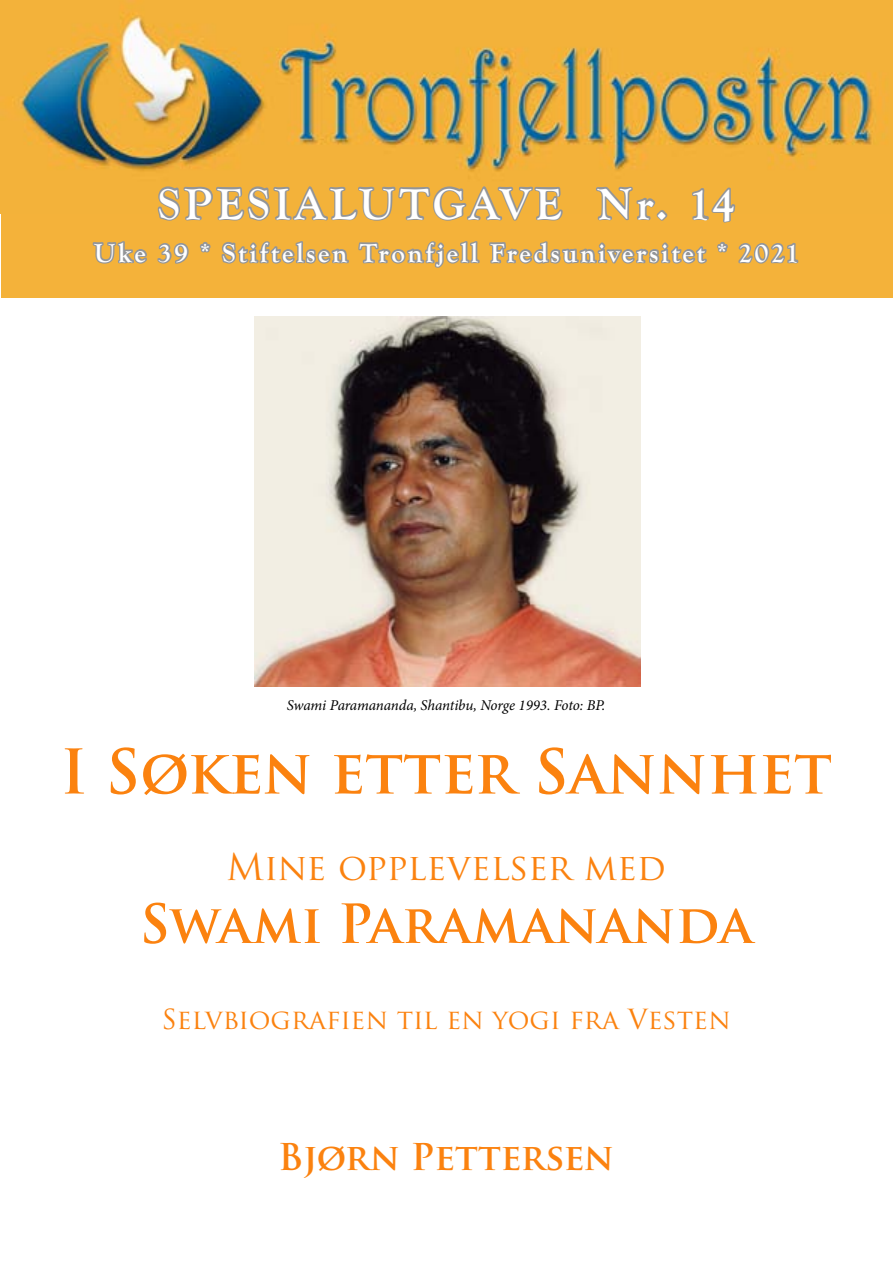
<style>
.page{position:relative;width:893px;height:1263px;background:#fff}
.page>*{position:absolute;margin:0;border:0;box-sizing:border-box;transform-origin:0 0}
.t1{font:700 60px "Trajan Pro";color:#fb820f}
.t2{font:700 52.5px "Trajan Pro";color:#fb820f}
.t3{font:700 45px "Goudy Old Style T";letter-spacing:.1em;color:#fff}
.t4{font:36px "Trajan Pro";color:#fb820f}
.t5{font:700 36px "Trajan Pro";letter-spacing:-.005em;color:#fb820f}
.t6{font:700 27px "Goudy Old Style T";letter-spacing:.1em;color:#fff}
.t7{font:27px "Trajan Pro";color:#fb820f}
.t8{font:italic 15px "Minion Pro";letter-spacing:-.01em;color:#000}
</style>
<div class="page">
<div style="left:1px;top:1px;width:892px;height:297px;background:#f4b23a"></div>
<img style="left:19px;top:1px;width:853px;height:170px">
<svg style="left:92px;top:241px;width:55px;height:23px"></svg>
<svg style="left:155px;top:117px;width:645px;height:151px"></svg>
<img style="left:254px;top:316px;width:386px;height:370px">
<h3 class="t3" style="left:158px;top:179px;width:578px">SPESIALUTGAVE Nr. 14</h3>
<p class="t6" style="left:94px;top:238px;width:706px">Uke 39 * Stiftelsen Tronfjell Fredsuniversitet * 2021</p>
<p class="t8" style="left:287px;top:694px;width:320px">Swami Paramananda, Shantibu, Norge 1993. Foto: BP.</p>
<h1 class="t1" style="left:60px;top:734px;width:773px">I Søken etter Sannhet</h1>
<h3 class="t4" style="left:226px;top:844px;width:441px">Mine opplevelser med</h3>
<h2 class="t2" style="left:139px;top:891px;width:615px">Swami Paramananda</h2>
<p class="t7" style="left:162px;top:1002px;width:571px">Selvbiografien til en yogi fra Vesten</p>
<h3 class="t5" style="left:278px;top:1134px;width:337px">Bjørn Pettersen</h3>
</div>
